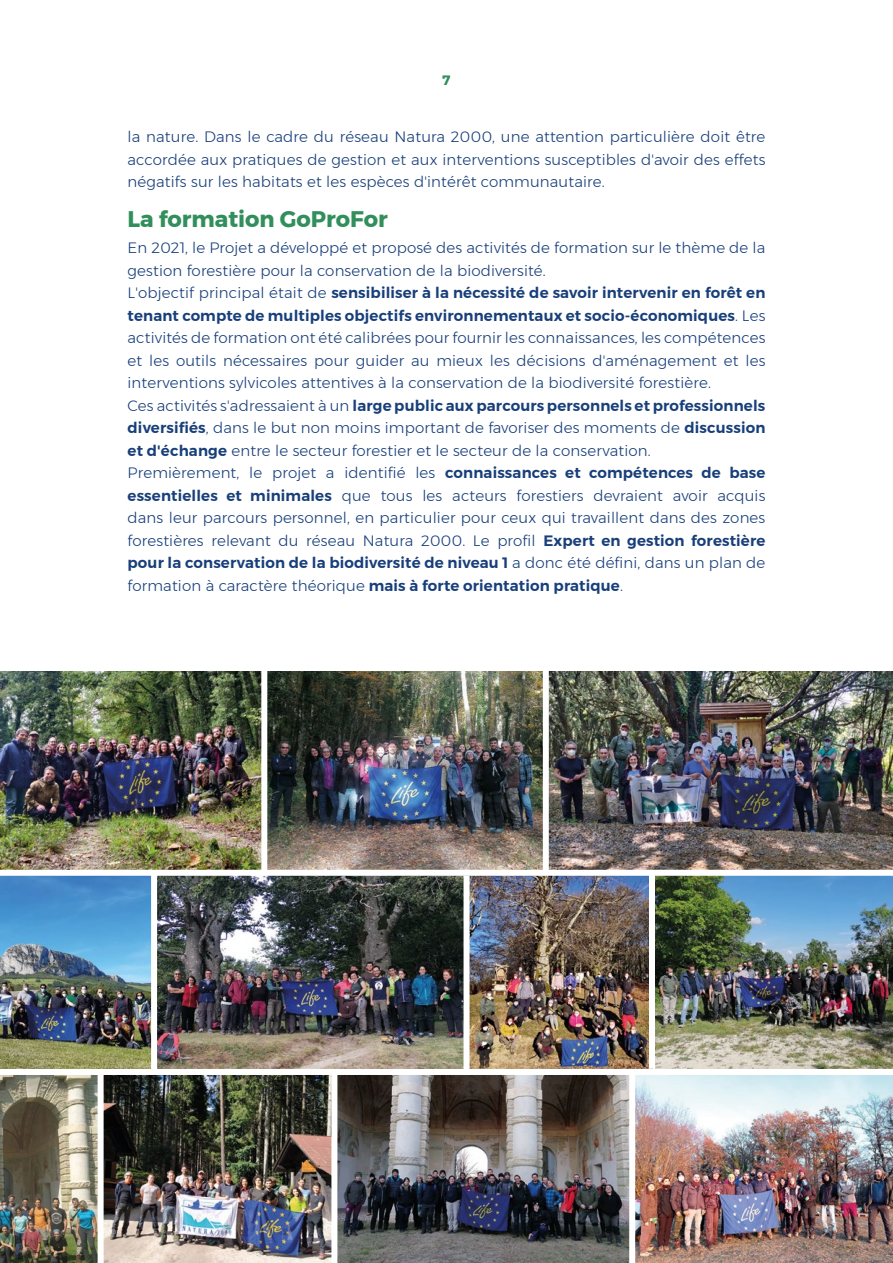
<style>
.page{position:relative;width:893px;height:1263px;background:#fff}
.page>*{position:absolute;margin:0;border:0;box-sizing:border-box;transform-origin:0 0}
.t1{font:700 22.5px "Montserrat";color:#318f5b}
.t2{font:300 15px/22.5px "Montserrat";letter-spacing:.01em;color:#183f7a;text-align:justify}
.t3{font:700 13.5px "Montserrat";color:#318f5b}
.s1{font-weight:600}
</style>
<div class="page">
<img style="left:0;top:876px;width:151px;height:193px">
<img style="left:0;top:1075px;width:98px;height:188px">
<img style="left:104px;top:1075px;width:525px;height:188px">
<img style="left:157px;top:876px;width:492px;height:193px">
<img style="left:0;top:672px;width:893px;height:198px">
<img style="left:655px;top:876px;width:238px;height:193px">
<img style="left:635px;top:1075px;width:258px;height:188px">
<div style="left:543px;top:672px;width:6px;height:202px;background:#fff"></div>
<div style="left:261px;top:672px;width:6px;height:202px;background:#fff"></div>
<div style="left:331px;top:1069px;width:6px;height:194px;background:#fff"></div>
<div style="left:463px;top:876px;width:6px;height:194px;background:#fff"></div>
<p class="t3" style="left:442px;top:70px;width:9px">7</p>
<p class="t2" style="left:128px;top:125px;width:639px">la nature. Dans le cadre du réseau Natura 2000, une attention particulière doit être accordée aux pratiques de gestion et aux interventions susceptibles d'avoir des effets négatifs sur les habitats et les espèces d'intérêt communautaire.</p>
<h1 class="t1" style="left:128px;top:201px;width:262px">La formation GoProFor</h1>
<p class="t2" style="left:128px;top:237px;width:639px;text-align:left">En 2021, le Projet a développé et proposé des activités de formation sur le thème de la gestion forestière pour la conservation de la biodiversité.<br>L'objectif principal était de <span class="s1">sensibiliser à la nécessité de savoir intervenir en forêt en tenant compte de multiples objectifs environnementaux et socio-économiques</span>. Les activités de formation ont été calibrées pour fournir les connaissances, les compétences et les outils nécessaires pour guider au mieux les décisions d'aménagement et les interventions sylvicoles attentives à la conservation de la biodiversité forestière.<br>Ces activités s'adressaient à un <span class="s1">large public aux parcours personnels et professionnels diversifiés</span>, dans le but non moins important de favoriser des moments de <span class="s1">discussion et d'échange</span> entre le secteur forestier et le secteur de la conservation.<br>Premièrement, le projet a identifié les <span class="s1">connaissances et compétences de base essentielles et minimales</span> que tous les acteurs forestiers devraient avoir acquis dans leur parcours personnel, en particulier pour ceux qui travaillent dans des zones forestières relevant du réseau Natura 2000. Le profil <span class="s1">Expert en gestion forestière pour la conservation de la biodiversité de niveau 1</span> a donc été défini, dans un plan de formation à caractère théorique <span class="s1">mais à forte orientation pratique</span>.</p>
</div>
